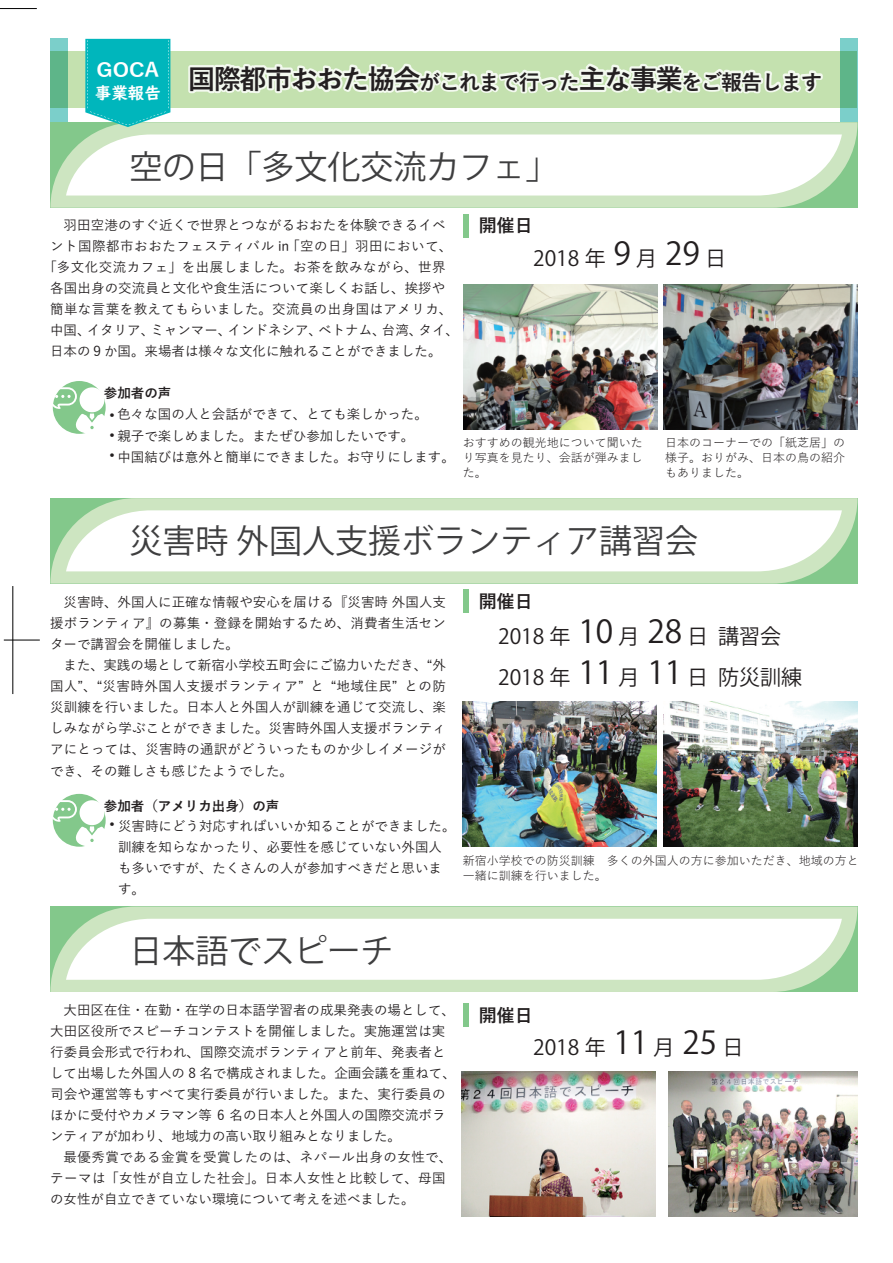
<style>
.page{position:relative;width:893px;height:1263px;background:#fff}
.page>*{position:absolute;margin:0;border:0;box-sizing:border-box;transform-origin:0 0}
.t1{font:33px "Koz Go Pr 6 N Bold 90 ms RKSJ H";color:#3e3e3f}
.t2{font:21px/40.5px "Koz Min Pr 6 N Heavy 90 ms RKSJ H";color:#231f20}
.t3{font:700 21px "Yu Gothic";letter-spacing:-.05em;color:#231f20}
.t4{font:700 19.5px "Yu Gothic";color:#fff;scale:1.1 1}
.t5{font:700 18px/19.8px "Yu Gothic";color:#231f20;text-align:justify}
.t6{font:500 13.5px/21px "Yu Gothic";color:#231f20}
.t7{font:500 13.5px "Yu Gothic";letter-spacing:.04em;color:#231f20}
.t8{font:500 13.5px "Yu Gothic";letter-spacing:.03em;color:#231f20}
.t9{font:700 13.5px "Yu Gothic";color:#231f20}
.t10{font:12px/15px "Yu Gothic";color:#231f20;text-align:justify}
.s1{font-size:27px}
.s2{font-size:31.5px}
</style>
<div class="page">
<svg style="left:0;top:8px;width:37px;height:1px"></svg>
<hr style="left:4px;top:640px;width:36px;height:1px;background:#000">
<hr style="left:13px;top:586px;width:1px;height:108px;background:#000">
<div style="left:50px;top:52px;width:807px;height:56px;background:#c4e1af"></div>
<div style="left:53px;top:381px;width:53px;height:53px;background:#83c88b;border-radius:50%"></div>
<svg style="left:52px;top:387px;width:54px;height:47px"></svg>
<div style="left:463px;top:1003px;width:5px;height:24px;background:#83c88b"></div>
<div style="left:463px;top:589px;width:6px;height:24px;background:#83c88b"></div>
<img style="left:462px;top:701px;width:194px;height:146px">
<img style="left:663px;top:701px;width:194px;height:146px">
<img style="left:668px;top:1071px;width:190px;height:146px">
<svg style="left:50px;top:498px;width:807px;height:86px;background:#c3e1ba"></svg>
<svg style="left:66px;top:510px;width:776px;height:61px"></svg>
<svg style="left:50px;top:906px;width:807px;height:86px;background:#c3e1b9"></svg>
<svg style="left:66px;top:919px;width:776px;height:61px"></svg>
<div style="left:463px;top:214px;width:5px;height:24px;background:#83c88b"></div>
<img style="left:464px;top:284px;width:194px;height:146px">
<img style="left:663px;top:284px;width:194px;height:146px">
<svg style="left:50px;top:122px;width:807px;height:86px;background:#c4e1ba"></svg>
<svg style="left:66px;top:134px;width:776px;height:61px"></svg>
<div style="left:53px;top:794px;width:53px;height:53px;background:#83c88b;border-radius:50%"></div>
<svg style="left:52px;top:800px;width:54px;height:47px"></svg>
<img style="left:462px;top:1071px;width:194px;height:146px">
<svg style="left:85px;top:39px;width:85px;height:88px;background:#13babd"></svg>
<svg style="left:50px;top:39px;width:17px;height:83px"></svg>
<svg style="left:840px;top:39px;width:17px;height:83px"></svg>
<svg style="left:188px;top:63px;width:635px;height:31px"></svg>
<h3 class="t4" style="left:96px;top:59px;width:59px">GOCA</h3>
<h2 class="t3" style="left:95px;top:70px;width:729px"><sub>事業報告</sub> <span class="s1">国際都市おおた協会</span>がこれまで行った<span class="s1">主な事業</span>をご報告します</h2>
<h1 class="t1" style="left:129px;top:148px;width:431px">空の日「多文化交流カフェ」</h1>
<p class="t6" style="left:50px;top:213px;width:397px">　羽田空港のすぐ近くで世界とつながるおおたを体験できるイベ</p>
<p class="t7" style="left:50px;top:234px;width:404px">ント国際都市おおたフェスティバル in 「空の日」羽田において、</p>
<p class="t7" style="left:43px;top:255px;width:404px">「多文化交流カフェ」を出展しました。お茶を飲みながら、世界</p>
<p class="t6" style="left:50px;top:276px;width:397px">各国出身の交流員と文化や食生活について楽しくお話し、挨拶や</p>
<p class="t8" style="left:50px;top:297px;width:404px">簡単な言葉を教えてもらいました。交流員の出身国はアメリカ、</p>
<p class="t6" style="left:50px;top:318px;width:410px">中国、イタリア、ミャンマー、インドネシア、ベトナム、台湾、タイ、</p>
<p class="t6" style="left:50px;top:339px;width:393px">日本の９か国。来場者は様々な文化に触れることができました。</p>
<p class="t9" style="left:104px;top:386px;width:69px">参加者の声</p>
<p class="t6" style="left:104px;top:402px;width:352px">　色々な国の人と会話ができて、とても楽しかった。<br>　親子で楽しめました。またぜひ参加したいです。<br>　中国結びは意外と簡単にできました。お守りにします。</p>
<h3 class="t5" style="left:103px;top:406px;width:19px">・・・</h3>
<h3 class="t5" style="left:479px;top:216px;width:55px">開催日</h3>
<h2 class="t2" style="left:533px;top:238px;width:194px">2018年 <span class="s2">9</span>月 <span class="s2">29</span>日</h2>
<p class="t10" style="left:463px;top:433px;width:181px">おすすめの観光地について聞いたり写真を見たり、会話が弾みました。</p>
<p class="t10" style="left:665px;top:433px;width:181px">日本のコーナーでの「紙芝居」の様子。おりがみ、日本の鳥の紹介もありました。</p>
<h1 class="t1" style="left:129px;top:523px;width:570px">災害時 外国人支援ボランティア講習会</h1>
<p class="t6" style="left:50px;top:590px;width:398px">　災害時、外国人に正確な情報や安心を届ける『災害時 外国人支援ボランティア』の募集・登録を開始するため、消費者生活センターで講習会を開催しました。<br>　また、実践の場として新宿小学校五町会にご協力いただき、“外国人”、“災害時外国人支援ボランティア” と “地域住民” との防災訓練を行いました。日本人と外国人が訓練を通じて交流し、楽しみながら学ぶことができました。災害時外国人支援ボランティアにとっては、災害時の通訳がどういったものか少しイメージができ、その難しさも感じたようでした。</p>
<p class="t9" style="left:104px;top:799px;width:177px">参加者（アメリカ出身）の声</p>
<p class="t6" style="left:118px;top:814px;width:339px">災害時にどう対応すればいいか知ることができました。訓練を知らなかったり、必要性を感じていない外国人も多いですが、たくさんの人が参加すべきだと思います。</p>
<h3 class="t5" style="left:103px;top:815px;width:19px">・</h3>
<h1 class="t1" style="left:129px;top:933px;width:266px">日本語でスピーチ</h1>
<p class="t6" style="left:50px;top:998px;width:407px">　大田区在住・在勤・在学の日本語学習者の成果発表の場として、大田区役所でスピーチコンテストを開催しました。実施運営は実行委員会形式で行われ、国際交流ボランティアと前年、発表者として出場した外国人の 8 名で構成されました。企画会議を重ねて、司会や運営等もすべて実行委員が行いました。また、実行委員のほかに受付やカメラマン等 6 名の日本人と外国人の国際交流ボランティアが加わり、地域力の高い取り組みとなりました。<br>　最優秀賞である金賞を受賞したのは、ネパール出身の女性で、テーマは「女性が自立した社会」。日本人女性と比較して、母国の女性が自立できていない環境について考えを述べました。</p>
<h3 class="t5" style="left:479px;top:592px;width:55px">開催日</h3>
<h2 class="t2" style="left:498px;top:616px;width:305px">2018 年 <span class="s2">10</span> 月 <span class="s2">28</span> 日 講習会<br>2018 年 <span class="s2">11</span> 月 <span class="s2">11</span> 日 防災訓練</h2>
<p class="t10" style="left:463px;top:851px;width:398px">新宿小学校での防災訓練　多くの外国人の方に参加いただき、地域の方と一緒に訓練を行いました。</p>
<h3 class="t5" style="left:479px;top:1005px;width:55px">開催日</h3>
<h2 class="t2" style="left:533px;top:1027px;width:212px">2018 年 <span class="s2">11</span> 月 <span class="s2">25</span> 日</h2>
</div>
